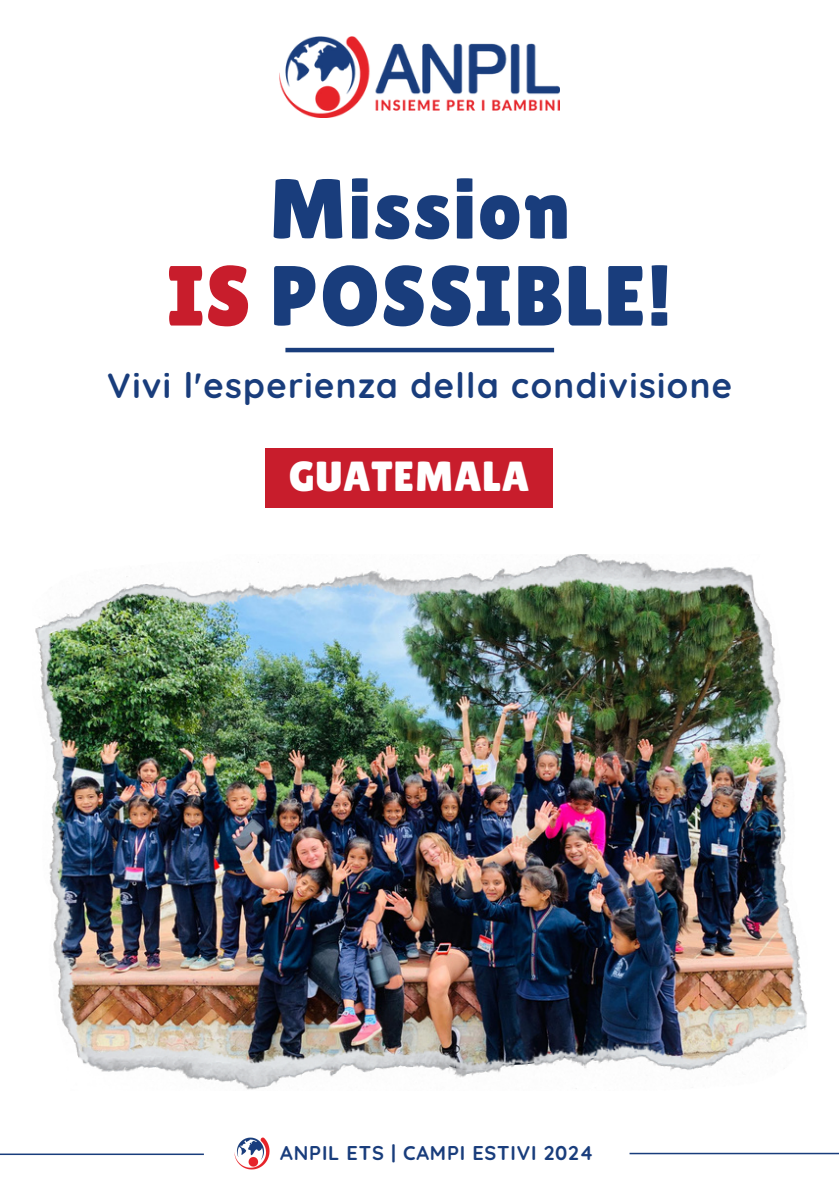
<style>
.page{position:relative;width:839px;height:1191px;background:#fff}
.page>*{position:absolute;margin:0;border:0;box-sizing:border-box;transform-origin:0 0}
.t1{font:85px/87px "Lilita One";letter-spacing:.02em;color:#193d7c;text-align:center}
.t2{font:42.2px "Lilita One";letter-spacing:.02em;color:#fff}
.t3{font:700 34.8px "Quicksand";letter-spacing:.04em;color:#193d7c}
.t4{font:700 19.8px "Quicksand";letter-spacing:.04em;color:#193d7c}
.s1{color:#c81d2c}
</style>
<div class="page">
<img style="left:279px;top:37px;width:281px;height:81px">
<hr style="left:285px;top:348px;width:269px;height:4px;background:#193d7c">
<div style="left:265px;top:449px;width:287px;height:59px;background:#c81d2c"></div>
<hr style="left:0;top:1154px;width:204px;height:1px;background:#193d7c">
<hr style="left:629px;top:1153px;width:209px;height:1px;background:#193d7c">
<img style="left:234px;top:1137px;width:36px;height:33px">
<img style="left:35px;top:555px;width:772px;height:535px">
<h1 class="t1" style="left:167px;top:165px;width:506px">Mission<br><span class="s1">IS</span> POSSIBLE!</h1>
<p class="t3" style="left:107px;top:363px;width:626px">Vivi l'esperienza della condivisione</p>
<p class="t2" style="left:289px;top:452px;width:242px">GUATEMALA</p>
<p class="t4" style="left:280px;top:1140px;width:315px">ANPIL ETS | CAMPI ESTIVI 2024</p>
</div>
